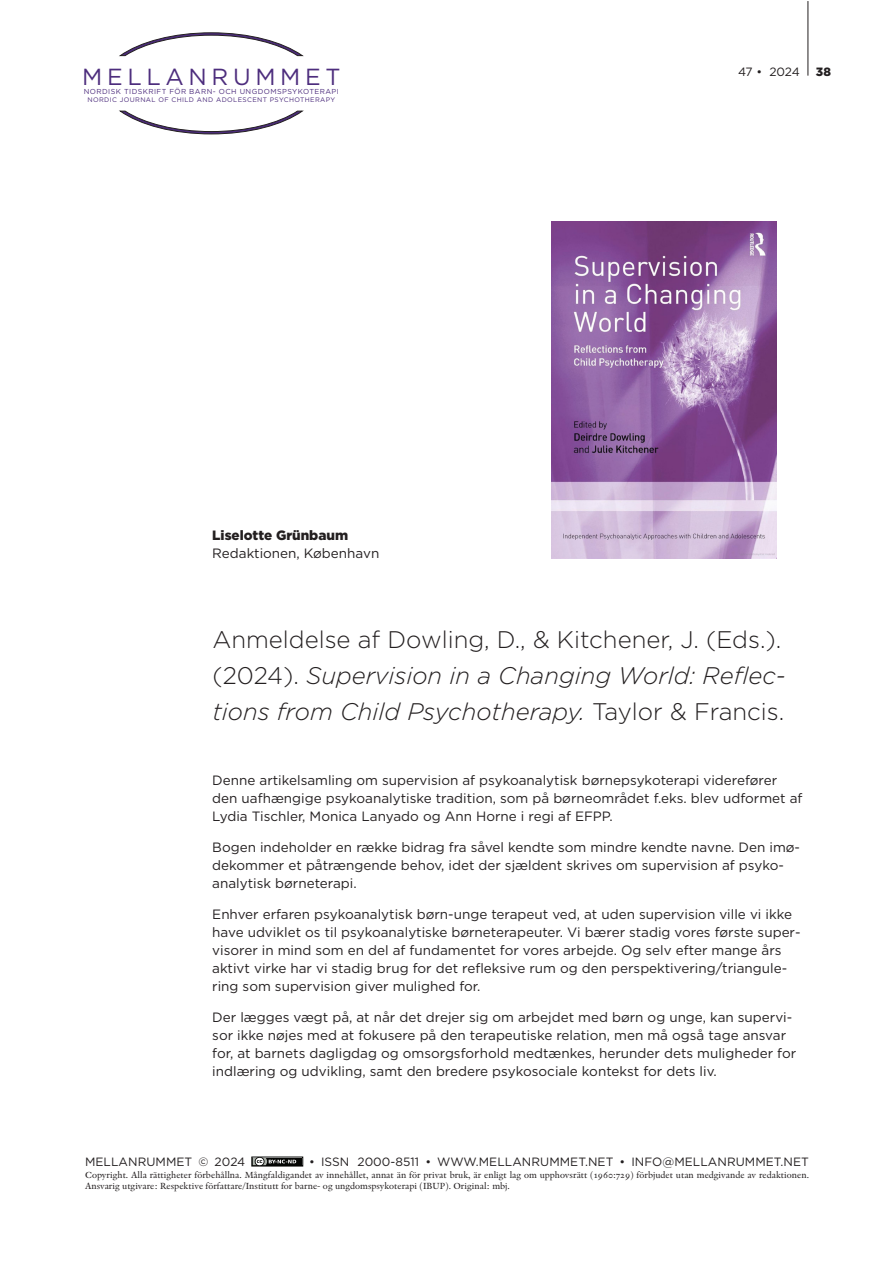
<style>
.page{position:relative;width:893px;height:1263px;background:#fff}
.page>*{position:absolute;margin:0;border:0;box-sizing:border-box;transform-origin:0 0}
.Rubrik1{font:300 24px/36px "Gotham";color:#231f20}
.t1{font:23.25px "Gotham";letter-spacing:.2em;color:#4d2d7d}
.Ingress{font:13.5px/18px "Gotham";color:#231f20}
.Författare{font:900 13.5px "Gotham";color:#231f20}
.t2{font:12px "Gotham";letter-spacing:.005em;color:#231f20}
.t3{font:900 12px "Gotham";color:#231f20}
.t4{font:9.3px/11.1px "Indigo Regular Os F";color:#231f20}
.t5{font:7.2px "Gotham";letter-spacing:.06em;color:#4d2d7d}
.t6{font:6.6px "Gotham";letter-spacing:.06em;color:#4d2d7d}
.s1{font-style:italic}
</style>
<div class="page">
<hr style="left:808px;top:1px;width:1px;height:75px;background:#231f20">
<div style="left:251px;top:1157px;width:52px;height:9px;border:1px solid #040503"></div>
<div style="left:253px;top:1158px;width:49px;height:7px;background:#040503"></div>
<svg style="left:251px;top:1157px;width:45px;height:10px"></svg>
<svg style="left:119px;top:32px;width:184px;height:102px"></svg>
<img style="left:551px;top:221px;width:225px;height:337px">
<h2 class="t1" style="left:82px;top:62px;width:260px">MELLANRUMMET</h2>
<p class="t5" style="left:84px;top:87px;width:257px">NORDISK TIDSKRIFT FÖR BARN- OCH UNGDOMSPSYKOTERAPI</p>
<p class="t6" style="left:87px;top:96px;width:249px">NORDIC JOURNAL OF CHILD AND ADOLESCENT PSYCHOTHERAPY</p>
<p class="Författare" style="left:212px;top:527px;width:137px">Liselotte Grünbaum</p>
<p class="Ingress" style="left:212px;top:544px;width:169px">Redaktionen, København</p>
<p class="t2" style="left:738px;top:64px;width:63px">47 • 2024</p>
<p class="t3" style="left:816px;top:64px;width:17px">38</p>
<p class="Rubrik1" style="left:212px;top:621px;width:575px">Anmeldelse af Dowling, D., &amp; Kitchener, J. (Eds.). (2024). <span class="s1">Supervision in a Changing World: Reflec&shy;tions from Child Psychotherapy.</span> Taylor &amp; Francis.</p>
<p class="Ingress" style="left:212px;top:771px;width:592px">Denne artikelsamling om supervision af psykoanalytisk børnepsykoterapi viderefører den uafhængige psykoanalytiske tradition, som på børneområdet f.eks. blev udformet af<br>Lydia Tischler, Monica Lanyado og Ann Horne i regi af EFPP.</p>
<p class="Ingress" style="left:212px;top:838px;width:589px">Bogen indeholder en række bidrag fra såvel kendte som mindre kendte navne. Den imø&shy;dekommer et påtrængende behov, idet der sjældent skrives om supervision af psyko&shy;analytisk børneterapi.</p>
<p class="Ingress" style="left:212px;top:905px;width:590px">Enhver erfaren psykoanalytisk børn-unge terapeut ved, at uden supervision ville vi ikke have udviklet os til psykoanalytiske børneterapeuter. Vi bærer stadig vores første super&shy;visorer in mind som en del af fundamentet for vores arbejde. Og selv efter mange års aktivt virke har vi stadig brug for det refleksive rum og den perspektivering/triangule&shy;ring som supervision giver mulighed for.</p>
<p class="Ingress" style="left:212px;top:1008px;width:585px">Der lægges vægt på, at når det drejer sig om arbejdet med børn og unge, kan supervi&shy;sor ikke nøjes med at fokusere på den terapeutiske relation, men må også tage ansvar for, at barnets dagligdag og omsorgsforhold medtænkes, herunder dets muligheder for indlæring og udvikling, samt den bredere psykosociale kontekst for dets liv.</p>
<p class="t2" style="left:85px;top:1155px;width:162px">MELLANRUMMET © 2024</p>
<p class="t2" style="left:309px;top:1155px;width:501px">• ISSN 2000-8511 • WWW.MELLANRUMMET.NET • INFO@MELLANRUMMET.NET</p>
<p class="t4" style="left:85px;top:1169px;width:725px">Copyright. Alla rättigheter förbehållna. Mångfaldigandet av innehållet, annat än för privat bruk, är enligt lag om upphovsrätt (1960:729) förbjudet utan medgivande av redaktionen.<br>Ansvarig utgivare: Respektive författare/Institutt for barne- og ungdomspsykoterapi (IBUP). Original: mbj.</p>
</div>
